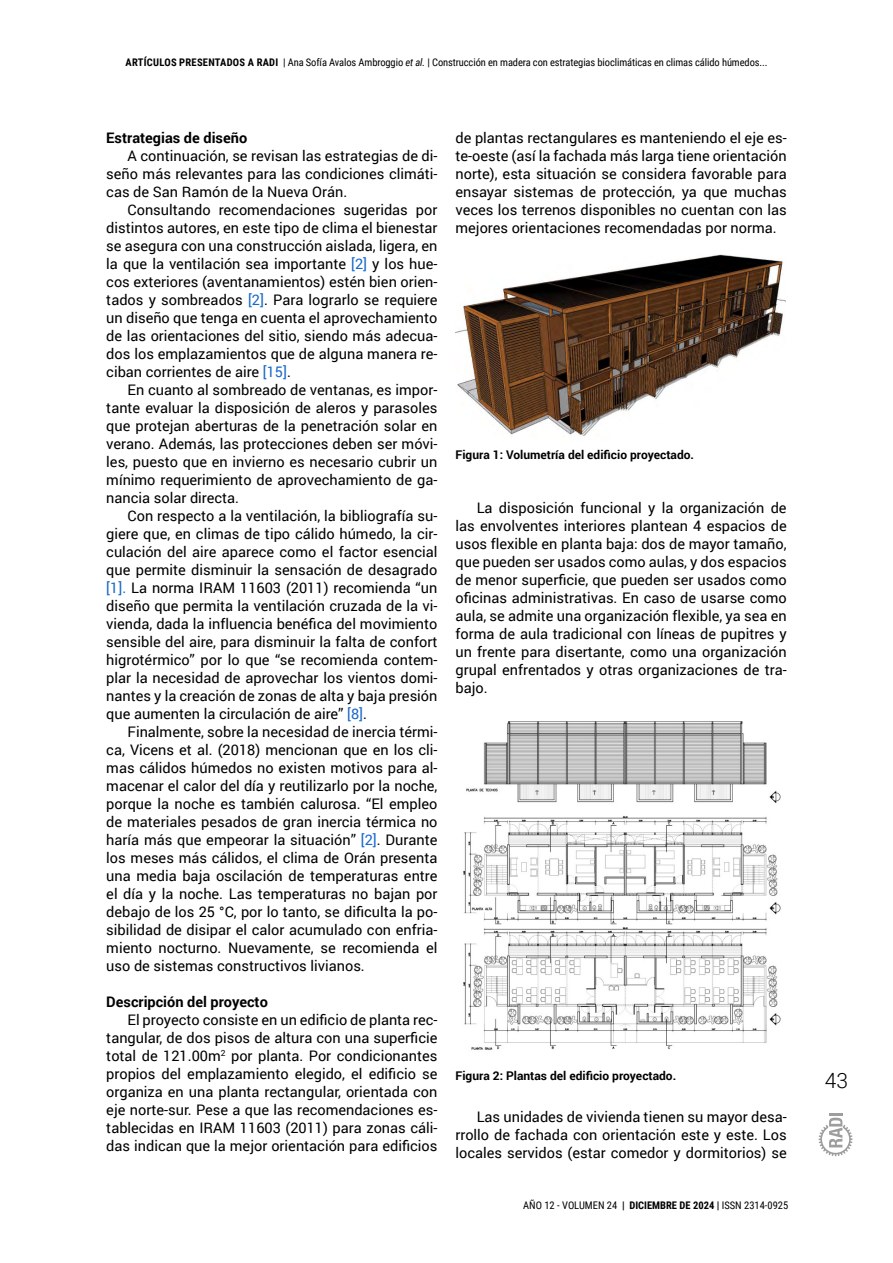
<style>
.page{position:relative;width:893px;height:1263px;background:#fff}
.page>*{position:absolute;margin:0;border:0;box-sizing:border-box;transform-origin:0 0}
.t1{font:300 21px "Roboto";color:#000}
.TXT_corrido{font:14.55px/18px "Roboto";color:#000;text-align:justify}
.titulo_3{font:700 14.55px "Roboto";color:#000}
.titulo_tabla-grafico{font:700 12px "Roboto";color:#000}
.TXT_corrido-2{font:10.5px "Roboto Condensed";letter-spacing:-.01em;color:#000}
.s1{font-weight:700}
.s2{font-style:italic}
.s3{color:#1869ca}
</style>
<div class="page">
<svg style="left:819px;top:1113px;width:34px;height:43px"></svg>
<img style="left:455px;top:254px;width:331px;height:182px">
<img style="left:463px;top:721px;width:318px;height:329px">
<p class="TXT_corrido-2" style="left:126px;top:55px;width:644px"><span class="s1">ARTÍCULOS PRESENTADOS A RADI</span> | Ana Sofía Avalos Ambroggio <span class="s2">et al.</span> | Construcción en madera con estrategias bioclimáticas en climas cálido húmedos...</p>
<p class="titulo_3" style="left:106px;top:127px;width:142px">Estrategias de diseño</p>
<p class="TXT_corrido" style="left:106px;top:146px;width:333px;text-indent:21px">A continuación, se revisan las estrategias de di&shy;seño más relevantes para las condiciones climáti&shy;cas de San Ramón de la Nueva Orán.</p>
<p class="TXT_corrido" style="left:106px;top:200px;width:333px;text-indent:21px">Consultando recomendaciones sugeridas por distintos autores, en este tipo de clima el bienestar se asegura con una construcción aislada, ligera, en la que la ventilación sea importante <span class="s3">[2]</span> y los hue&shy;cos exteriores (aventanamientos) estén bien orien&shy;tados y sombreados <span class="s3">[2]</span>. Para lograrlo se requiere un diseño que tenga en cuenta el aprovechamiento de las orientaciones del sitio, siendo más adecua&shy;dos los emplazamientos que de alguna manera re&shy;ciban corrientes de aire <span class="s3">[15]</span>.</p>
<p class="TXT_corrido" style="left:106px;top:380px;width:333px;text-indent:21px">En cuanto al sombreado de ventanas, es impor&shy;tante evaluar la disposición de aleros y parasoles que protejan aberturas de la penetración solar en verano. Además, las protecciones deben ser móvi&shy;les, puesto que en invierno es necesario cubrir un mínimo requerimiento de aprovechamiento de ga&shy;nancia solar directa.</p>
<p class="TXT_corrido" style="left:106px;top:506px;width:333px;text-indent:21px">Con respecto a la ventilación, la bibliografía su&shy;giere que, en climas de tipo cálido húmedo, la cir&shy;culación del aire aparece como el factor esencial que permite disminuir la sensación de desagrado <span class="s3">[1].</span> La norma IRAM 11603 (2011) recomienda “un diseño que permita la ventilación cruzada de la vi&shy;vienda, dada la influencia benéfica del movimiento sensible del aire, para disminuir la falta de confort higrotérmico” por lo que “se recomienda contem&shy;plar la necesidad de aprovechar los vientos domi&shy;nantes y la creación de zonas de alta y baja presión que aumenten la circulación de aire” <span class="s3">[8]</span>.</p>
<p class="TXT_corrido" style="left:106px;top:722px;width:333px;text-indent:21px">Finalmente, sobre la necesidad de inercia térmi&shy;ca, Vicens et al. (2018) mencionan que en los cli&shy;mas cálidos húmedos no existen motivos para al&shy;macenar el calor del día y reutilizarlo por la noche, porque la noche es también calurosa. “El empleo de materiales pesados de gran inercia térmica no haría más que empeorar la situación” <span class="s3">[2]</span>. Durante los meses más cálidos, el clima de Orán presenta una media baja oscilación de temperaturas entre el día y la noche. Las temperaturas no bajan por debajo de los 25 °C, por lo tanto, se dificulta la po&shy;sibilidad de disipar el calor acumulado con enfria&shy;miento nocturno. Nuevamente, se recomienda el uso de sistemas constructivos livianos.</p>
<p class="titulo_3" style="left:106px;top:991px;width:163px">Descripción del proyecto</p>
<p class="TXT_corrido" style="left:106px;top:1010px;width:333px;text-indent:21px">El proyecto consiste en un edificio de planta rec&shy;tangular, de dos pisos de altura con una superficie total de 121.00m<sup>2</sup> por planta. Por condicionantes propios del emplazamiento elegido, el edificio se organiza en una planta rectangular, orientada con eje norte-sur. Pese a que las recomendaciones es&shy;tablecidas en IRAM 11603 (2011) para zonas cáli&shy;das indican que la mejor orientación para edificios</p>
<p class="TXT_corrido" style="left:455px;top:128px;width:333px">de plantas rectangulares es manteniendo el eje es&shy;te-oeste (así la fachada más larga tiene orientación norte), esta situación se considera favorable para ensayar sistemas de protección, ya que muchas veces los terrenos disponibles no cuentan con las mejores orientaciones recomendadas por norma.</p>
<p class="titulo_tabla-grafico" style="left:455px;top:446px;width:240px">Figura 1: Volumetría del edificio proyectado.</p>
<p class="TXT_corrido" style="left:455px;top:498px;width:333px;text-indent:21px">La disposición funcional y la organización de las envolventes interiores plantean 4 espacios de usos flexible en planta baja: dos de mayor tamaño, que pueden ser usados como aulas, y dos espacios de menor superficie, que pueden ser usados como oficinas administrativas. En caso de usarse como aula, se admite una organización flexible, ya sea en forma de aula tradicional con líneas de pupitres y un frente para disertante, como una organización grupal enfrentados y otras organizaciones de tra&shy;bajo.</p>
<p class="titulo_tabla-grafico" style="left:455px;top:1067px;width:222px">Figura 2: Plantas del edificio proyectado.</p>
<p class="TXT_corrido" style="left:455px;top:1107px;width:333px;text-indent:21px">Las unidades de vivienda tienen su mayor desa&shy;rrollo de fachada con orientación este y este. Los locales servidos (estar comedor y dormitorios) se</p>
<p class="TXT_corrido-2" style="left:523px;top:1198px;width:267px">AÑO 12 - VOLUMEN 24 <span class="s1">| DICIEMBRE DE 2024 |</span> ISSN 2314-0925</p>
<h1 class="t1" style="left:825px;top:1066px;width:25px">43</h1>
</div>
